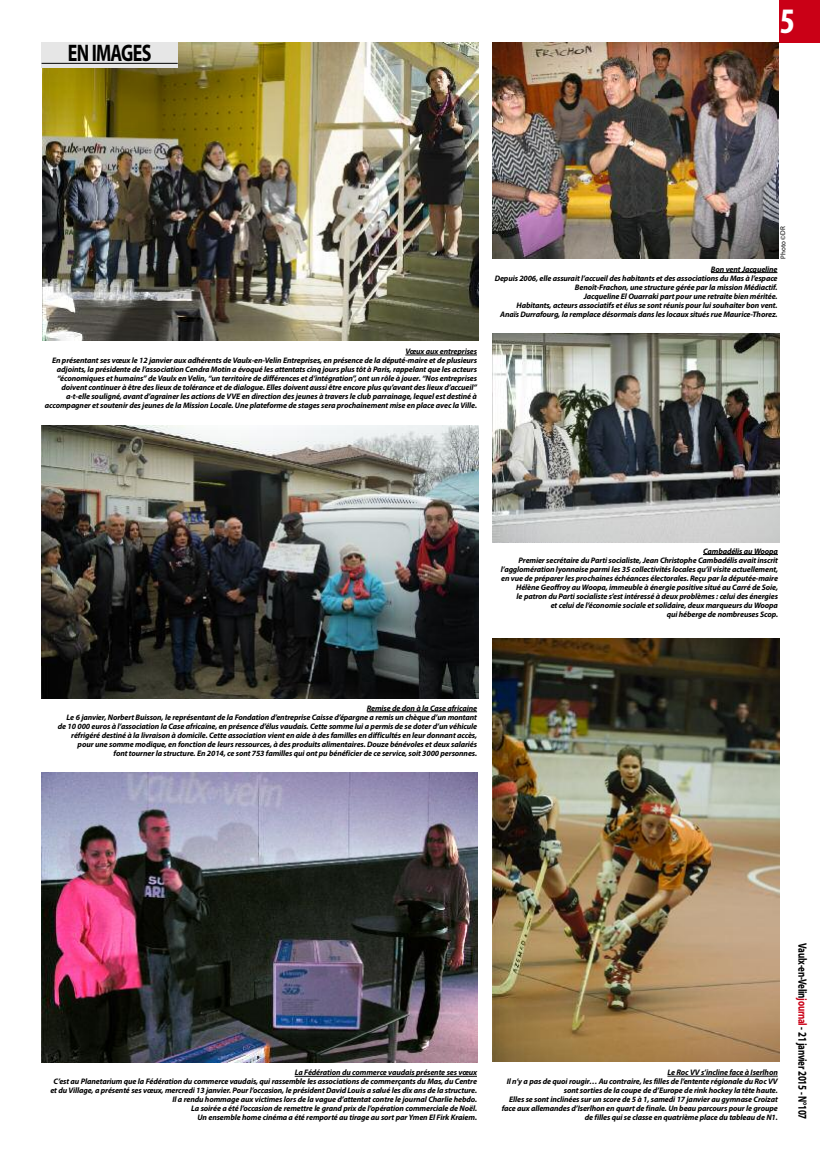
<style>
.page{position:relative;width:820px;height:1163px;background:#fff}
.page>*{position:absolute;margin:0;border:0;box-sizing:border-box;transform-origin:0 0}
.t1{font:700 condensed 36px "Myriad Pro";color:#fff}
.t2{font:700 24px "Myriad Pro";letter-spacing:-.04em;color:#000;scale:.75 1}
.t3{font:700 12px "Myriad Pro";letter-spacing:-.03em;color:#000;scale:.75 1}
.t4{font:italic 700 8px/9px "Myriad Pro";letter-spacing:-.015em;color:#000;text-align:right}
.t5{font:7px "Myriad Pro";color:#000}
.s1{color:#ca0016}
</style>
<div class="page">
<div style="left:778px;top:0;width:41px;height:43px;background:#ca0016"></div>
<img style="left:42px;top:425px;width:436px;height:273px">
<img style="left:492px;top:638px;width:287px;height:423px">
<hr style="left:667px;top:1075px;width:110px;height:1px;background:#000">
<img style="left:42px;top:43px;width:436px;height:297px">
<div style="left:42px;top:42px;width:136px;height:25px;background:#e6e6e6"></div>
<hr style="left:42px;top:63px;width:136px;height:1px;background:#000">
<hr style="left:366px;top:711px;width:111px;height:1px;background:#000">
<hr style="left:710px;top:272px;width:67px;height:1px;background:#000">
<hr style="left:294px;top:1075px;width:183px;height:1px;background:#000">
<img style="left:492px;top:43px;width:286px;height:215px">
<hr style="left:405px;top:355px;width:72px;height:1px;background:#000">
<img style="left:492px;top:333px;width:287px;height:209px">
<hr style="left:702px;top:554px;width:75px;height:1px;background:#000">
<img style="left:41px;top:772px;width:436px;height:289px">
<h2 class="t2" style="left:68px;top:44px;width:113px">EN IMAGES</h2>
<h1 class="t1" style="left:779px;top:8px;width:17px">5</h1>
<p class="t4" style="left:45px;top:347px;width:433px">Vœux aux entreprises<br>En présentant ses vœux le 12 janvier aux adhérents de Vaulx-en-Velin Entreprises, en présence de la député-maire et de plusieurs adjoints, la présidente de l’association Cendra Motin a évoqué les attentats cinq jours plus tôt à Paris, rappelant que les acteurs “économiques et humains” de Vaulx en Velin, “un territoire de différences et d’intégration”, ont un rôle à jouer. “Nos entreprises doivent continuer à être des lieux de tolérance et de dialogue. Elles doivent aussi être encore plus qu’avant des lieux d’accueil” a-t-elle souligné, avant d’agrainer les actions de VVE en direction des jeunes à travers le club parrainage, lequel est destiné à accompagner et soutenir des jeunes de la Mission Locale. Une plateforme de stages sera prochainement mise en place avec la Ville.</p>
<p class="t5" style="left:780px;top:259px;width:34px;rotate:-90deg">Photo ©DR</p>
<p class="t4" style="left:494px;top:265px;width:284px">Bon vent Jacqueline<br>Depuis 2006, elle assurait l’accueil des habitants et des associations du Mas à l’espace Benoît-Frachon, une structure gérée par la mission Médiactif.<br>Jacqueline El Ouarraki part pour une retraite bien méritée.<br>Habitants, acteurs associatifs et élus se sont réunis pour lui souhaiter bon vent.<br>Anaïs Durrafourg, la remplace désormais dans les locaux situés rue Maurice-Thorez.</p>
<p class="t4" style="left:500px;top:547px;width:279px">Cambadélis au Woopa<br>Premier secrétaire du Parti socialiste, Jean Christophe Cambadélis avait inscrit l’agglomération lyonnaise parmi les 35 collectivités locales qu’il visite actuellement, en vue de préparer les prochaines échéances électorales. Reçu par la députée-maire Hélène Geoffroy au Woopa, immeuble à énergie positive situé au Carré de Soie,<br>le patron du Parti socialiste s’est intéressé à deux problèmes : celui des énergies<br>et celui de l’économie sociale et solidaire, deux marqueurs du Woopa<br>qui héberge de nombreuses Scop.</p>
<p class="t4" style="left:58px;top:704px;width:420px">Remise de don à la Case africaine<br>Le 6 janvier, Norbert Buisson, le représentant de la Fondation d’entreprise Caisse d’épargne a remis un chèque d’un montant de 10 000 euros à l’association la Case africaine, en présence d’élus vaudais. Cette somme lui a permis de se doter d’un véhicule réfrigéré destiné à la livraison à domicile. Cette association vient en aide à des familles en difficultés en leur donnant accès, pour une somme modique, en fonction de leurs ressources, à des produits alimentaires. Douze bénévoles et deux salariés<br>font tourner la structure. En 2014, ce sont 753 familles qui ont pu bénéficier de ce service, soit 3000 personnes.</p>
<p class="t4" style="left:50px;top:1068px;width:428px">La Fédération du commerce vaudais présente ses vœux<br>C’est au Planetarium que la Fédération du commerce vaudais, qui rassemble les associations de commerçants du Mas, du Centre et du Village, a présenté ses vœux, mercredi 13 janvier. Pour l’occasion, le président David Louis a salué les dix ans de la structure.<br>Il a rendu hommage aux victimes lors de la vague d’attentat contre le journal Charlie hebdo.<br>La soirée a été l’occasion de remettre le grand prix de l’opération commerciale de Noël.<br>Un ensemble home cinéma a été remporté au tirage au sort par Ymen El Firk Kraiem.</p>
<p class="t4" style="left:501px;top:1068px;width:277px">Le Roc VV s’incline face à Iserlhon<br>Il n’y a pas de quoi rougir… Au contraire, les filles de l’entente régionale du Roc VV sont sorties de la coupe de d’Europe de rink hockey la tête haute.<br>Elles se sont inclinées sur un score de 5 à 1, samedi 17 janvier au gymnase Croizat face aux allemandes d’Iserlhon en quart de finale. Un beau parcours pour le groupe de filles qui se classe en quatrième place du tableau de N1.</p>
<h3 class="t3" style="left:806px;top:943px;width:236px;rotate:90deg">Vaulx-en-Velin<span class="s1">journal</span> - 21 janvier 2015 - N°107</h3>
</div>
